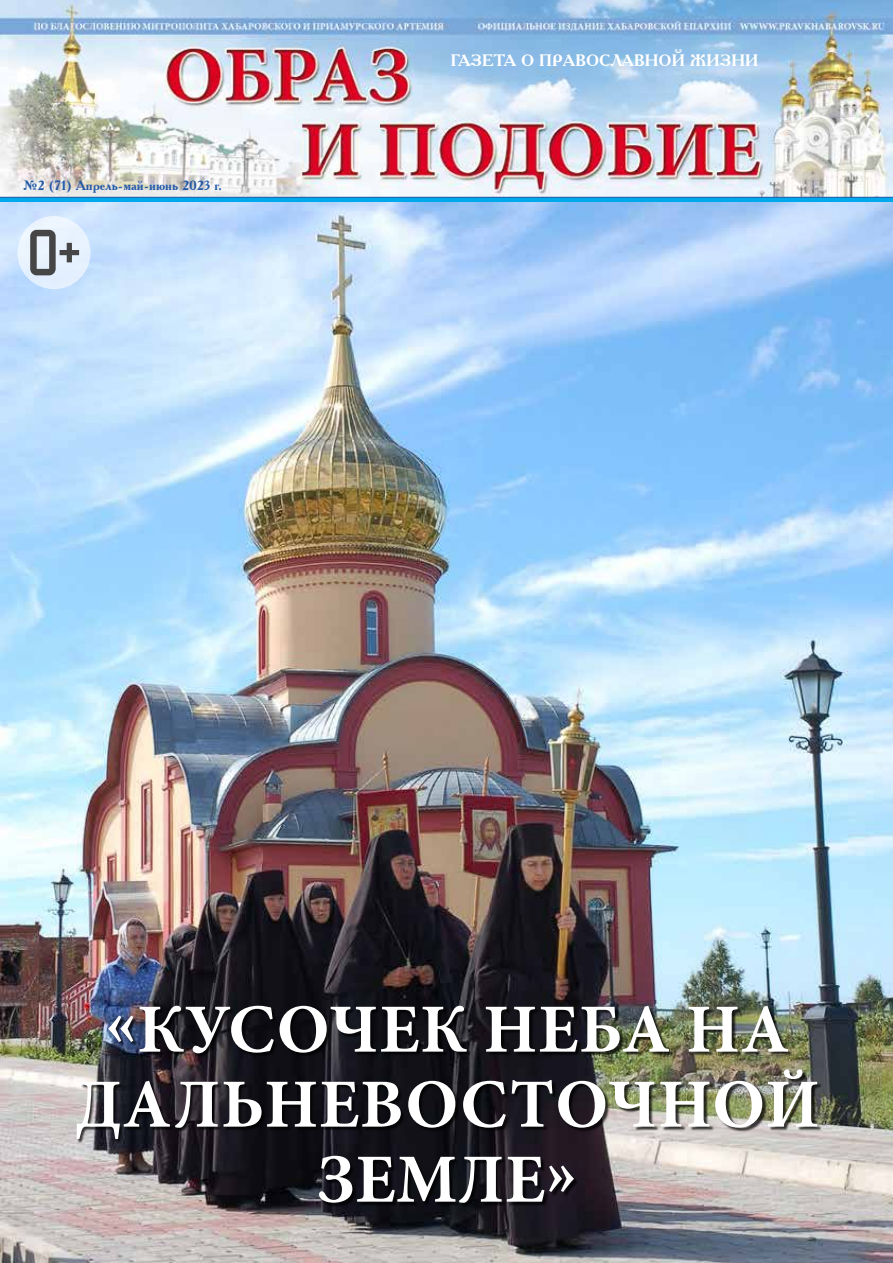
<style>
.page{position:relative;width:893px;height:1263px;background:#fff}
.page>*{position:absolute;margin:0;border:0;box-sizing:border-box;transform-origin:0 0}
.t1{font:700 69px/75px "Minion Pro";letter-spacing:.01em;color:#fff;text-align:center}
.t2{font:65.1px "Airport";color:#464646}
.t3{font:700 16.5px "Academy C";color:#fff}
.t4{font:700 13.5px "Academy C";color:#235aa7}
</style>
<div class="page">
<img style="left:0;top:0;width:893px;height:1263px">
<hr style="left:0;top:198px;width:893px;height:4px;background:#00a9ec">
<hr style="left:0;top:197px;width:893px;height:1px;background:#235aa7">
<div style="left:17px;top:216px;width:74px;height:73px;background:#e8f2fe;border-radius:50%"></div>
<div style="left:78px;top:1007px;width:744px;height:200px;background:#000;opacity:.75"></div>
<p class="t4" style="left:23px;top:177px;width:201px">№2 (71) Апрель-май-июнь 2023 г.</p>
<p class="t2" style="left:28px;top:218px;width:54px">0+</p>
<p class="t3" style="left:451px;top:50px;width:309px">ГАЗЕТА О ПРАВОСЛАВНОЙ ЖИЗНИ</p>
<p class="t1" style="left:75px;top:991px;width:746px">«КУСОЧЕК НЕБА НА<br>ДАЛЬНЕВОСТОЧНОЙ<br>ЗЕМЛЕ»</p>
</div>
